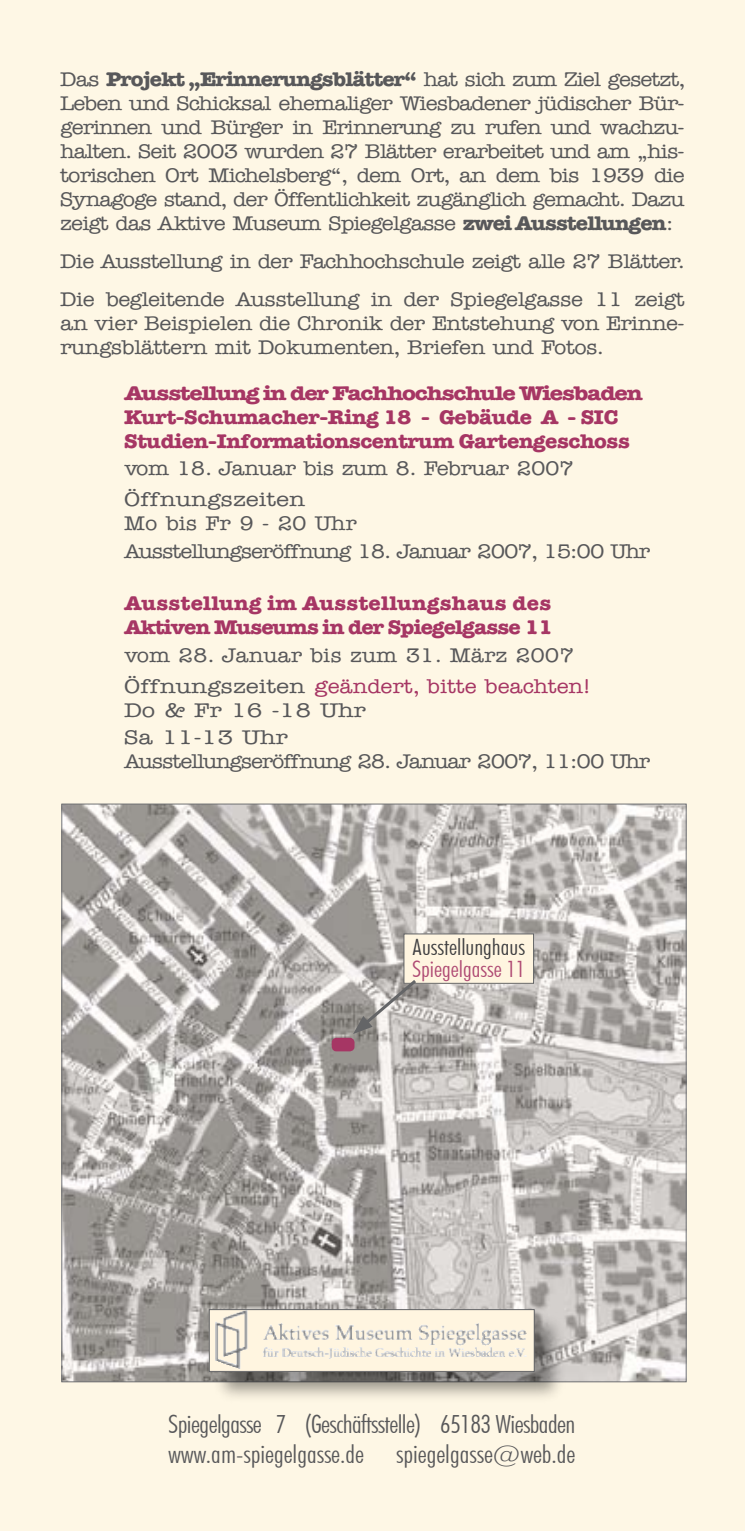
<style>
.page{position:relative;width:745px;height:1531px;background:#fff}
.page>*{position:absolute;margin:0;border:0;box-sizing:border-box;transform-origin:0 0}
.t1{font:300 condensed 25px/30px "Futura BT";letter-spacing:-.02em;color:#58585a;scale:1.1 1}
.t2{font:300 condensed 25px "Futura BT";color:#58585a;scale:1.1 1}
.t3{font:300 condensed 22.5px "Futura BT";color:#3e3e40;scale:1.1 1}
.t4{font:300 condensed 22.5px "Futura BT";color:#af4a73;scale:1.1 1}
.t5{font:500 20px/24px "American Typewriter";letter-spacing:-.02em;color:#58585a;scale:1.1 1}
.t6{font:700 20px/24px "American Typewriter";letter-spacing:-.02em;color:#a63664;scale:1.2 1}
.t7{font:500 20px/27.5px "American Typewriter";letter-spacing:-.05em;color:#58585a;scale:1.1 1}
.t8{font:500 20px/31px "American Typewriter";color:#58585a;scale:1.1 1}
.t9{font:700 20px/24px "American Typewriter";letter-spacing:-.02em;color:#a63664;scale:1.1 1}
.t10{font:500 20px/27.5px "American Typewriter";color:#58585a;scale:1.2 1}
.s1{font-weight:700}
.s2{color:#a63664}
</style>
<div class="page">
<div style="left:0;top:0;width:744px;height:1531px;background:#fef7e5"></div>
<img style="left:63px;top:806px;width:621px;height:574px">
<div style="left:403px;top:934px;width:130px;height:49px;background:#fff5e0"></div>
<div style="left:333px;top:1039px;width:20px;height:11px;background:#a63664;border-radius:4px"></div>
<div style="left:331px;top:1038px;width:23px;height:13px;border:2px solid #a63664;border-radius:4px"></div>
<svg style="left:353px;top:977px;width:66px;height:57px;background:#b4b0ad"></svg>
<div style="left:212px;top:1312px;width:356px;height:94px;background:#000;opacity:.4"></div>
<div style="left:209px;top:1309px;width:325px;height:62px;background:#fff5e0"></div>
<img style="left:215px;top:1311px;width:275px;height:57px">
<div style="left:209px;top:1309px;width:325px;height:62px;border:1px solid #646567"></div>
<p class="t5" style="left:60px;top:67px;width:570px;text-align:justify">Das <span class="s1">Projekt „Erinnerungsblätter“</span> hat sich zum Ziel gesetzt, Leben und Schicksal ehemaliger Wiesbadener jüdischer Bür&shy;gerinnen und Bürger in Erinnerung zu rufen und wachzu&shy;halten. Seit 2003 wurden 27 Blätter erarbeitet und am „his&shy;torischen Ort Michelsberg“, dem Ort, an dem bis 1939 die Synagoge stand, der Öffentlichkeit zugänglich gemacht. Dazu zeigt das Aktive Museum Spiegelgasse <span class="s1">zwei Ausstellungen</span>:</p>
<p class="t5" style="left:60px;top:242px;width:569px;line-height:38.2px">Die Ausstellung in der Fachhochschule zeigt alle 27 Blätter.<br>Die begleitende Ausstellung in der Spiegelgasse 11 zeigt</p>
<p class="t5" style="left:60px;top:312px;width:568px">an vier Beispielen die Chronik der Entstehung von Erinne&shy;rungsblättern mit Dokumenten, Briefen und Fotos.</p>
<p class="t6" style="left:124px;top:381px;width:434px">Ausstellung in der Fachhochschule Wiesbaden<br>Kurt-Schumacher-Ring 18 - Gebäude A - SIC<br>Studien-Informationscentrum Gartengeschoss</p>
<p class="t5" style="left:124px;top:453px;width:410px;line-height:31px">vom 18. Januar bis zum 8. Februar 2007<br>Öffnungszeiten</p>
<p class="t7" style="left:124px;top:510px;width:479px">Mo bis Fr 9 - 20 Uhr<br>Ausstellungseröffnung 18. Januar 2007, 15:00 Uhr</p>
<p class="t9" style="left:124px;top:591px;width:390px">Ausstellung im Ausstellungshaus des<br>Aktiven Museums in der Spiegelgasse 11</p>
<p class="t8" style="left:124px;top:640px;width:425px">vom 28. Januar bis zum 31. März 2007<br>Öffnungszeiten <span class="s2">geändert, bitte beachten!</span></p>
<p class="t10" style="left:124px;top:696px;width:203px">Do &amp; Fr 16 -18 Uhr<br>Sa 11-13 Uhr</p>
<p class="t7" style="left:124px;top:748px;width:479px">Ausstellungseröffnung 28. Januar 2007, 11:00 Uhr</p>
<p class="t3" style="left:412px;top:933px;width:103px">Ausstellunghaus</p>
<p class="t4" style="left:412px;top:955px;width:104px">Spiegelgasse 11</p>
<p class="t1" style="left:168px;top:1409px;width:371px">Spiegelgasse 7 (Geschäftsstelle) 65183 Wiesbaden www.am-spiegelgasse.de</p>
<p class="t2" style="left:396px;top:1439px;width:164px">spiegelgasse@web.de</p>
</div>
